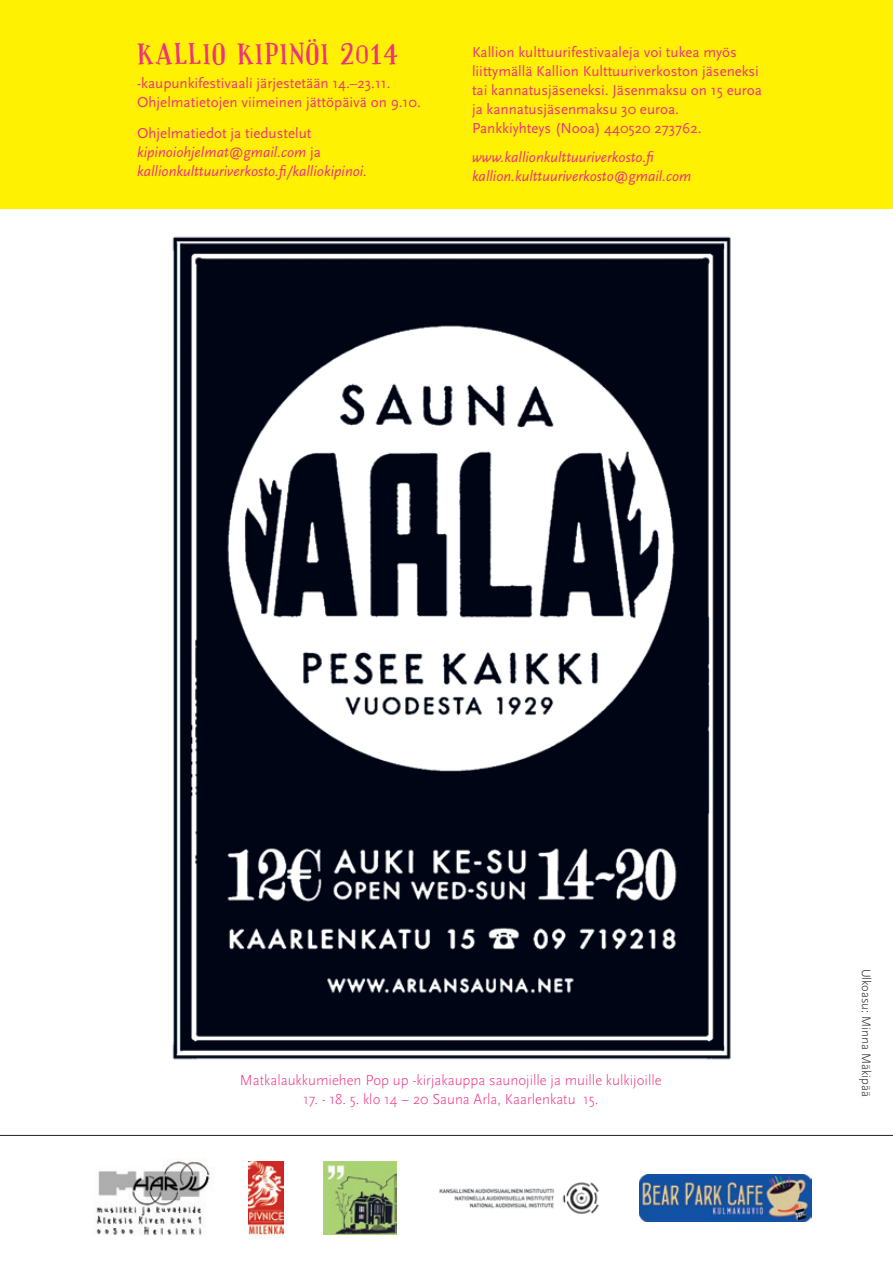
<style>
.page{position:relative;width:893px;height:1263px;background:#fff}
.page>*{position:absolute;margin:0;border:0;box-sizing:border-box;transform-origin:0 0}
.otsikko{font:30px "Paquita Pro";letter-spacing:.05em;color:#ee3281}
.kuvateksti{font:15px/18.8px "Scala Sans Pro";color:#ee3281}
.kuvateksti-2{font:italic 15px/18.8px "Scala Sans Pro";color:#ee3281}
.Leipis{font:300 15px "Scala Sans Pro";color:#ee3281}
.Leipis-2{font:300 12.75px "Scala Sans Pro";color:#231f20}
.s1{font-style:normal}
</style>
<div class="page">
<div style="left:0;top:0;width:893px;height:208px;background:#fff101"></div>
<img style="left:172px;top:236px;width:559px;height:824px">
<img style="left:439px;top:1182px;width:160px;height:32px">
<img style="left:248px;top:1161px;width:36px;height:75px">
<img style="left:639px;top:1175px;width:172px;height:46px">
<img style="left:324px;top:1161px;width:73px;height:73px">
<img style="left:96px;top:1159px;width:114px;height:76px">
<hr style="left:0;top:1135px;width:893px;height:1px;background:#231f20">
<p class="otsikko" style="left:137px;top:36px;width:262px">KALLIO KIPINÖI 2014</p>
<p class="kuvateksti" style="left:137px;top:73px;width:285px;line-height:19.5px">-kaupunkifestivaali järjestetään 14.–23.11.<br>Ohjelmatietojen viimeinen jättöpäivä on 9.10.</p>
<p class="kuvateksti" style="left:137px;top:123px;width:176px">Ohjelmatiedot ja tiedustelut</p>
<p class="kuvateksti-2" style="left:137px;top:142px;width:185px">kipinoiohjelmat@gmail.com <span class="s1">ja</span></p>
<p class="kuvateksti-2" style="left:137px;top:161px;width:231px">kallionkulttuuriverkosto.fi/kalliokipinoi.</p>
<p class="kuvateksti" style="left:472px;top:43px;width:292px">Kallion kulttuurifestivaaleja voi tukea myös liittymällä Kallion Kulttuuriverkoston jäseneksi tai kannatusjäseneksi. Jäsenmaksu on 15 euroa ja kannatusjäsenmaksu 30 euroa.<br>Pankkiyhteys (Nooa) 440520 273762.</p>
<p class="kuvateksti-2" style="left:472px;top:147px;width:221px">www.kallionkulttuuriverkosto.fi kallion.kulttuuriverkosto@gmail.com</p>
<p class="Leipis" style="left:240px;top:1070px;width:423px">Matkalaukkumiehen Pop up -kirjakauppa saunojille ja muille kulkijoille</p>
<p class="Leipis" style="left:303px;top:1089px;width:297px">17. - 18. 5. klo 14 – 20 Sauna Arla, Kaarlenkatu 15.</p>
<p class="Leipis-2" style="left:875px;top:968px;width:130px;rotate:90deg">Ulkoasu: Minna Mäkipää</p>
</div>
